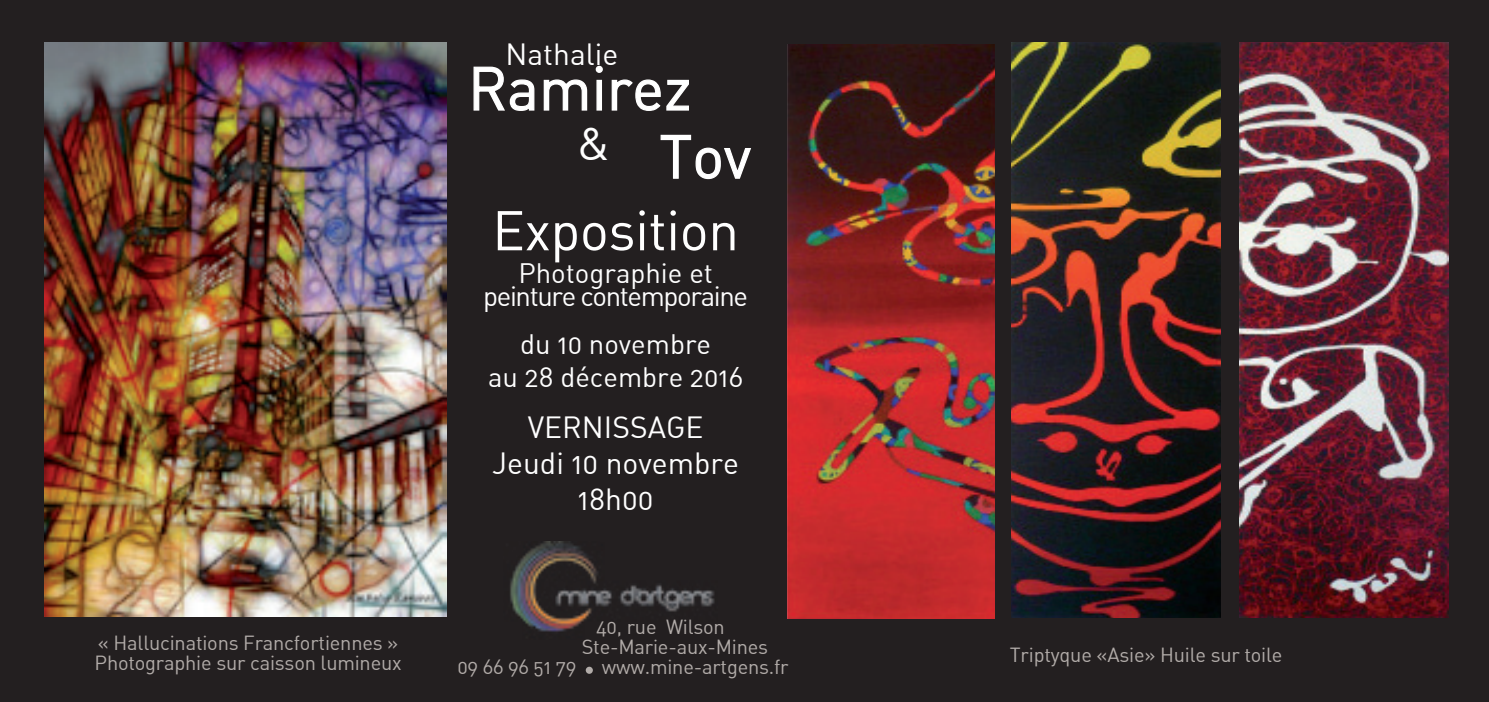
<style>
.page{position:relative;width:1489px;height:702px;background:#fff}
.page>*{position:absolute;margin:0;border:0;box-sizing:border-box;transform-origin:0 0}
.t1{font:62.5px "DIN Alternate";color:#b2aca9}
.t2{font:60px/68px "DIN Alternate";color:#fff}
.t3{font:55px "DIN Alternate";letter-spacing:-.01em;color:#fff}
.t4{font:45px "DIN Alternate";color:#fff}
.t5{font:30px/36px "DIN Alternate";color:#fff;text-align:center}
.t6{font:27.5px/22.5px "DIN Alternate";letter-spacing:-.05em;color:#fff;text-align:center}
.t7{font:27.5px/33px "DIN Alternate";color:#fff;text-align:center}
.t8{font:20px/20px "DIN Alternate";letter-spacing:-.01em;color:#b2aca9}
</style>
<div class="page">
<div style="left:1px;top:1px;width:1486px;height:699px;background:#231f20"></div>
<img style="left:45px;top:43px;width:401px;height:573px">
<img style="left:787px;top:44px;width:207px;height:574px">
<img style="left:1011px;top:43px;width:209px;height:574px">
<img style="left:1239px;top:43px;width:208px;height:574px">
<svg style="left:473px;top:66px;width:62px;height:45px"></svg>
<svg style="left:543px;top:79px;width:45px;height:32px"></svg>
<svg style="left:595px;top:65px;width:8px;height:46px"></svg>
<svg style="left:611px;top:79px;width:78px;height:32px"></svg>
<svg style="left:660px;top:134px;width:91px;height:46px"></svg>
<img style="left:510px;top:541px;width:205px;height:91px">
<p class="t8" style="left:95px;top:632px;width:308px">« Hallucinations Francfortiennes »<br>Photographie sur caisson lumineux</p>
<h3 class="t5" style="left:505px;top:36px;width:114px">Nathalie</h3>
<h2 class="t2" style="left:659px;top:53px;width:93px;text-indent:-191px">Ramirez<br>Tov</h2>
<h3 class="t4" style="left:577px;top:115px;width:35px">&amp;</h3>
<h3 class="t3" style="left:492px;top:196px;width:248px">Exposition</h3>
<h3 class="t6" style="left:483px;top:261px;width:266px">Photographie et peinture contemporaine</h3>
<h3 class="t7" style="left:488px;top:327px;width:257px">du 10 novembre<br>au 28 décembre 2016</h3>
<h3 class="t5" style="left:492px;top:408px;width:248px">VERNISSAGE<br>Jeudi 10 novembre<br>18h00</h3>
<p class="t8" style="left:581px;top:616px;width:188px;text-indent:14px">40, rue Wilson<br>Ste-Marie-aux-Mines</p>
<p class="t8" style="left:457px;top:656px;width:120px">09 66 96 51 79</p>
<h1 class="t1" style="left:580px;top:612px;width:19px">.</h1>
<p class="t8" style="left:602px;top:656px;width:188px">www.mine-artgens.fr</p>
<p class="t8" style="left:1009px;top:644px;width:274px">Triptyque «Asie» Huile sur toile</p>
</div>
